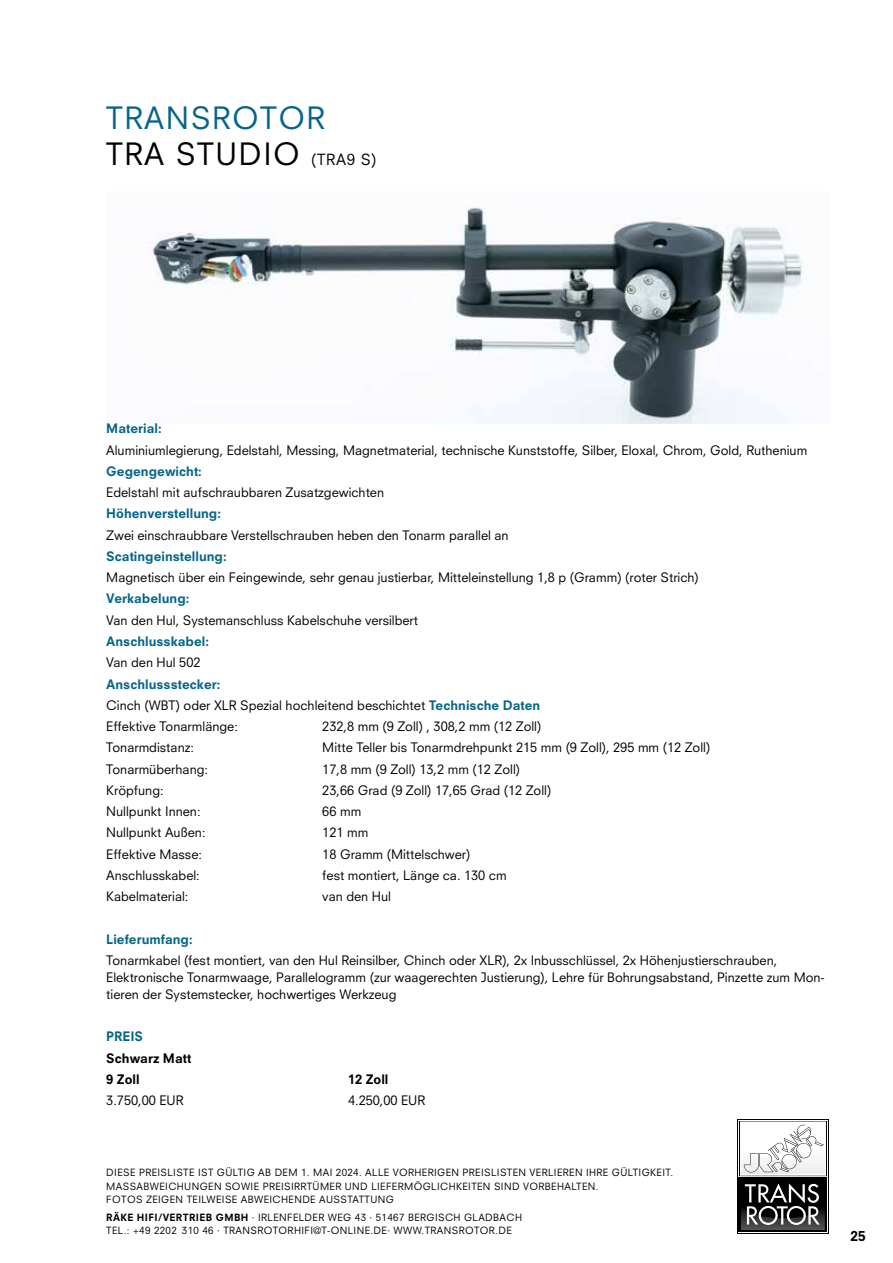
<style>
.page{position:relative;width:893px;height:1263px;background:#fff}
.page>*{position:absolute;margin:0;border:0;box-sizing:border-box;transform-origin:0 0}
.t1{font:30px/36px "Neuzeit SLT Std";letter-spacing:.05em;color:#056589}
.t2{font:800 13.5px "Neuzeit SLT Std";color:#000}
.t3{font:12.75px/21.3px "Neuzeit SLT Std";color:#000}
.t4{font:800 12.75px "Neuzeit SLT Std";color:#056589}
.t5{font:800 12.75px/21.3px "Neuzeit SLT Std";color:#000}
.t6{font:9.75px/13.5px "Neuzeit SLT Std";letter-spacing:.04em;color:#000}
.s1{color:#000}
.s2{font-size:15px;color:#000}
.s3{font-weight:800;color:#056589}
.s4{font-weight:800}
</style>
<div class="page">
<div style="left:737px;top:1120px;width:92px;height:114px;background:linear-gradient(to right,#fff,#fff)"></div>
<hr style="left:737px;top:1120px;width:1px;height:114px;background:#000">
<hr style="left:739px;top:1121px;width:1px;height:55px;background:#000">
<hr style="left:739px;top:1121px;width:88px;height:1px;background:#000">
<hr style="left:737px;top:1120px;width:92px;height:1px;background:#000">
<hr style="left:828px;top:1120px;width:1px;height:114px;background:#000">
<hr style="left:827px;top:1121px;width:1px;height:55px;background:#000">
<hr style="left:739px;top:1176px;width:88px;height:1px;background:#000">
<hr style="left:737px;top:1233px;width:92px;height:1px;background:#000">
<div style="left:739px;top:1177px;width:88px;height:55px;background:#000"></div>
<svg style="left:741px;top:1124px;width:84px;height:50px"></svg>
<svg style="left:741px;top:1183px;width:84px;height:47px"></svg>
<img style="left:147px;top:206px;width:657px;height:218px">
<h1 class="t1" style="left:106px;top:100px;width:272px">TRANSROTOR<br><span class="s1">TRA STUDIO</span> <span class="s2">(TRA9 S)</span></h1>
<p class="t4" style="left:106px;top:421px;width:57px">Material:</p>
<p class="t3" style="left:106px;top:439px;width:702px">Aluminiumlegierung, Edelstahl, Messing, Magnetmaterial, technische Kunststoffe, Silber, Eloxal, Chrom, Gold, Ruthenium</p>
<p class="t4" style="left:106px;top:463px;width:97px">Gegengewicht:</p>
<p class="t3" style="left:106px;top:482px;width:279px">Edelstahl mit aufschraubbaren Zusatzgewichten</p>
<p class="t4" style="left:106px;top:506px;width:116px">Höhenverstellung:</p>
<p class="t3" style="left:106px;top:524px;width:404px">Zwei einschraubbare Verstellschrauben heben den Tonarm parallel an</p>
<p class="t4" style="left:106px;top:548px;width:122px">Scatingeinstellung:</p>
<p class="t3" style="left:106px;top:567px;width:594px">Magnetisch über ein Feingewinde, sehr genau justierbar, Mitteleinstellung 1,8 p (Gramm) (roter Strich)</p>
<p class="t4" style="left:106px;top:591px;width:85px">Verkabelung:</p>
<p class="t3" style="left:106px;top:609px;width:313px">Van den Hul, Systemanschluss Kabelschuhe versilbert</p>
<p class="t4" style="left:106px;top:633px;width:104px">Anschlusskabel:</p>
<p class="t3" style="left:106px;top:652px;width:96px">Van den Hul 502</p>
<p class="t3" style="left:106px;top:673px;width:436px"><span class="s3">Anschlussstecker:<br></span>Cinch (WBT) oder XLR Spezial hochleitend beschichtet <span class="s3">Technische Daten<br></span>Effektive Tonarmlänge:</p>
<p class="t3" style="left:322px;top:715px;width:221px">232,8 mm (9 Zoll) , 308,2 mm (12 Zoll)</p>
<p class="t3" style="left:106px;top:737px;width:89px">Tonarmdistanz:</p>
<p class="t3" style="left:322px;top:737px;width:389px">Mitte Teller bis Tonarmdrehpunkt 215 mm (9 Zoll), 295 mm (12 Zoll)</p>
<p class="t3" style="left:106px;top:758px;width:103px">Tonarmüberhang:</p>
<p class="t3" style="left:322px;top:758px;width:199px">17,8 mm (9 Zoll) 13,2 mm (12 Zoll)</p>
<p class="t3" style="left:106px;top:779px;width:59px">Kröpfung:</p>
<p class="t3" style="left:322px;top:779px;width:230px">23,66 Grad (9 Zoll) 17,65 Grad (12 Zoll)</p>
<p class="t3" style="left:106px;top:800px;width:96px">Nullpunkt Innen:</p>
<p class="t3" style="left:322px;top:800px;width:40px">66 mm</p>
<p class="t3" style="left:106px;top:822px;width:101px">Nullpunkt Außen:</p>
<p class="t3" style="left:322px;top:822px;width:48px">121 mm</p>
<p class="t3" style="left:106px;top:843px;width:97px">Effektive Masse:</p>
<p class="t3" style="left:322px;top:843px;width:150px">18 Gramm (Mittelschwer)</p>
<p class="t3" style="left:106px;top:864px;width:95px">Anschlusskabel:</p>
<p class="t3" style="left:322px;top:864px;width:186px">fest montiert, Länge ca. 130 cm</p>
<p class="t3" style="left:106px;top:886px;width:84px">Kabelmaterial:</p>
<p class="t3" style="left:322px;top:886px;width:70px">van den Hul</p>
<p class="t4" style="left:106px;top:931px;width:88px">Lieferumfang:</p>
<p class="t3" style="left:106px;top:951px;width:720px;line-height:17px">Tonarmkabel (fest montiert, van den Hul Reinsilber, Chinch oder XLR), 2x Inbusschlüssel, 2x Höhenjustierschrauben,<br>Elektronische Tonarmwaage, Parallelogramm (zur waagerechten Justierung), Lehre für Bohrungsabstand, Pinzette zum Mon&shy;tieren der Systemstecker, hochwertiges Werkzeug</p>
<p class="t4" style="left:106px;top:1029px;width:38px">PREIS</p>
<p class="t5" style="left:106px;top:1047px;width:86px">Schwarz Matt<br>9 Zoll</p>
<p class="t3" style="left:106px;top:1090px;width:79px">3.750,00 EUR</p>
<p class="t5" style="left:348px;top:1068px;width:42px">12 Zoll</p>
<p class="t3" style="left:348px;top:1089px;width:79px">4.250,00 EUR</p>
<p class="t6" style="left:106px;top:1165px;width:568px">DIESE PREISLISTE IST GÜLTIG AB DEM 1. MAI 2024. ALLE VORHERIGEN PREISLISTEN VERLIEREN IHRE GÜLTIGKEIT.<br>MASSABWEICHUNGEN SOWIE PREISIRRTÜMER UND LIEFERMÖGLICHKEITEN SIND VORBEHALTEN.<br>FOTOS ZEIGEN TEILWEISE ABWEICHENDE AUSSTATTUNG</p>
<p class="t6" style="left:106px;top:1210px;width:417px"><span class="s4">RÄKE HIFI/VERTRIEB GMBH</span> · IRLENFELDER WEG 43 · 51467 BERGISCH GLADBACH<br>TEL.: +49 2202 310 46 · TRANSROTORHIFI@T-ONLINE.DE· WWW.TRANSROTOR.DE</p>
<p class="t2" style="left:851px;top:1228px;width:17px">25</p>
</div>
